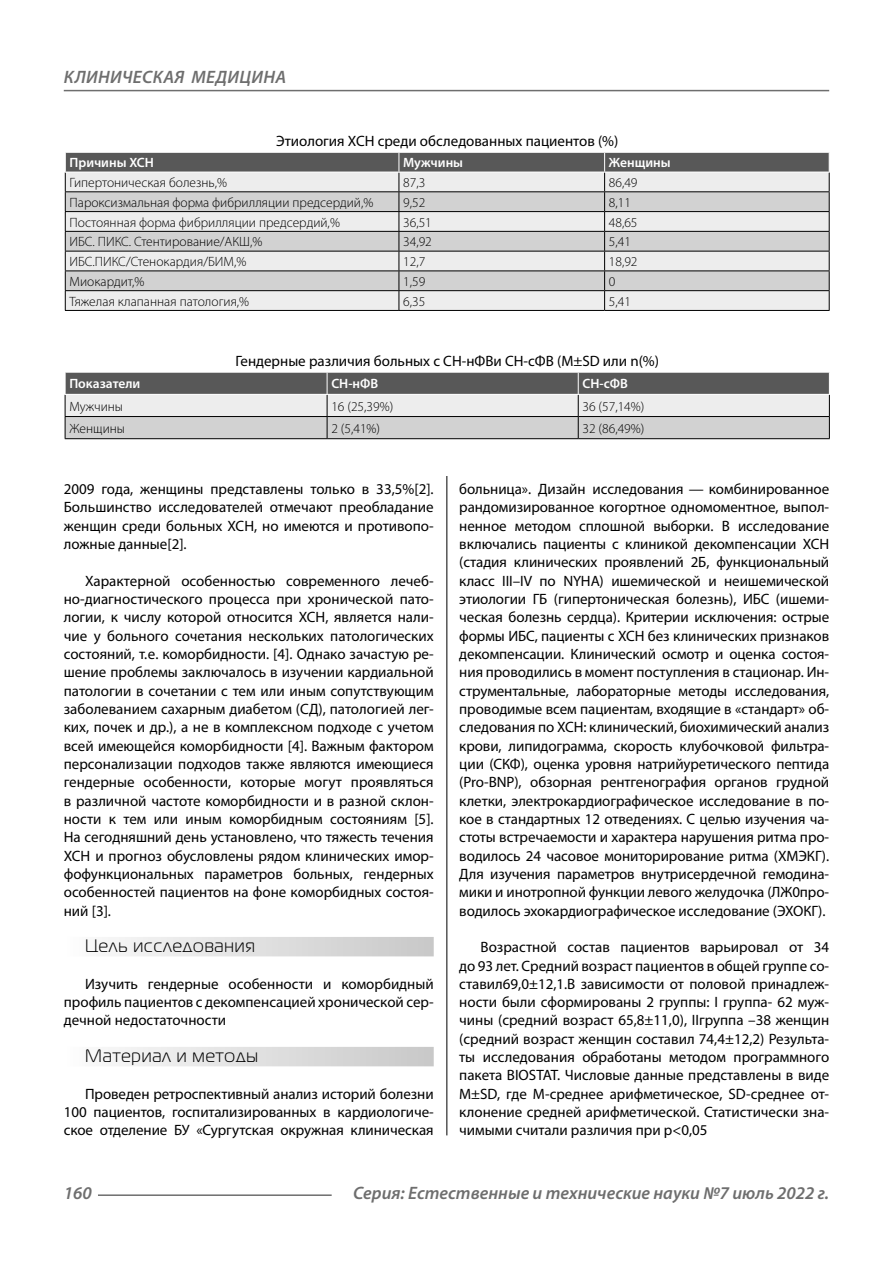
<style>
.page{position:relative;width:893px;height:1263px;background:#fff}
.page>*{position:absolute;margin:0;border:0;box-sizing:border-box;transform-origin:0 0}
.t1{font:italic 600 18px "Myriad Pro";color:#6e6e6e}
.Subheader{font:18px "Magistral C";letter-spacing:.05em;color:#000}
.Normal{font:15px/18.3px "Myriad Pro";color:#000;text-align:justify}
.Bukvica{font:15px/18.3px "Myriad Pro";color:#000;text-align:justify}
.podpis{font:15px "Myriad Pro";color:#000}
.Tab_content{font:300 13.5px "Myriad Pro";color:#000}
.Tab_header{font:600 13.5px "Myriad Pro";color:#fff}
</style>
<div class="page">
<hr style="left:446px;top:128px;width:1px;height:1007px;background:#000">
<div style="left:64px;top:937px;width:370px;height:19px;background:linear-gradient(to right,#fcfcfc,#c8c8c8)"></div>
<div style="left:64px;top:1047px;width:370px;height:19px;background:linear-gradient(to right,#fcfcfc,#c8c8c8)"></div>
<div style="left:65px;top:128px;width:765px;height:348px;background:#fff"></div>
<hr style="left:65px;top:310px;width:334px;height:1px;background:#000">
<hr style="left:399px;top:310px;width:206px;height:1px;background:#000">
<hr style="left:605px;top:310px;width:225px;height:1px;background:#000">
<svg style="left:65px;top:152px;width:765px;height:158px;background:#c5c5c5"></svg>
<hr style="left:65px;top:172px;width:334px;height:1px;background:#fff">
<hr style="left:399px;top:172px;width:206px;height:1px;background:#fff">
<hr style="left:605px;top:172px;width:225px;height:1px;background:#fff">
<svg style="left:65px;top:372px;width:765px;height:67px;background:#adadad"></svg>
<hr style="left:65px;top:394px;width:262px;height:1px;background:#fff">
<hr style="left:327px;top:394px;width:251px;height:1px;background:#fff">
<hr style="left:578px;top:394px;width:252px;height:1px;background:#fff">
<hr style="left:98px;top:1194px;width:234px;height:2px;background:#6e6e6e">
<hr style="left:64px;top:90px;width:765px;height:1px;background:#6e6e6e">
<p class="t1" style="left:64px;top:66px;width:24px">Клини</p>
<p class="t1" style="left:122px;top:66px;width:23px">ческая</p>
<p class="t1" style="left:191px;top:66px;width:13px">медицина</p>
<p class="podpis" style="left:276px;top:132px;width:344px">Этиология ХСН среди обследованных пациентов (%)</p>
<p class="Tab_header" style="left:70px;top:154px;width:86px">Причины ХСН</p>
<p class="Tab_header" style="left:403px;top:154px;width:61px">Мужчины</p>
<p class="Tab_header" style="left:609px;top:154px;width:63px">Женщины</p>
<p class="Tab_content" style="left:70px;top:174px;width:159px">Гипертоническая болезнь,%</p>
<p class="Tab_content" style="left:403px;top:174px;width:24px">87,3</p>
<p class="Tab_content" style="left:609px;top:174px;width:30px">86,49</p>
<p class="Tab_content" style="left:70px;top:194px;width:305px">Пароксизмальная форма фибрилляции предсердий,%</p>
<p class="Tab_content" style="left:403px;top:194px;width:24px">9,52</p>
<p class="Tab_content" style="left:609px;top:194px;width:24px">8,11</p>
<p class="Tab_content" style="left:70px;top:214px;width:272px">Постоянная форма фибрилляции предсердий,%</p>
<p class="Tab_content" style="left:403px;top:214px;width:30px">36,51</p>
<p class="Tab_content" style="left:609px;top:214px;width:30px">48,65</p>
<p class="Tab_content" style="left:70px;top:234px;width:194px">ИБС. ПИКС. Стентирование/АКШ,%</p>
<p class="Tab_content" style="left:403px;top:234px;width:30px">34,92</p>
<p class="Tab_content" style="left:609px;top:234px;width:24px">5,41</p>
<p class="Tab_content" style="left:70px;top:253px;width:178px">ИБС.ПИКС/Стенокардия/БИМ,%</p>
<p class="Tab_content" style="left:403px;top:253px;width:24px">12,7</p>
<p class="Tab_content" style="left:609px;top:253px;width:30px">18,92</p>
<p class="Tab_content" style="left:70px;top:273px;width:76px">Миокардит,%</p>
<p class="Tab_content" style="left:403px;top:273px;width:24px">1,59</p>
<p class="Tab_content" style="left:609px;top:273px;width:8px">0</p>
<p class="Tab_content" style="left:70px;top:293px;width:181px">Тяжелая клапанная патология,%</p>
<p class="Tab_content" style="left:403px;top:293px;width:24px">6,35</p>
<p class="Tab_content" style="left:609px;top:293px;width:24px">5,41</p>
<p class="podpis" style="left:235px;top:351px;width:425px">Гендерные различия больных с СН-нФВи СН-сФВ (М±SD или n(%)</p>
<p class="Tab_header" style="left:69px;top:375px;width:73px">Показатели</p>
<p class="Tab_header" style="left:331px;top:375px;width:48px">СН-нФВ</p>
<p class="Tab_header" style="left:582px;top:375px;width:47px">СН-сФВ</p>
<p class="Tab_content" style="left:69px;top:398px;width:55px">Мужчины</p>
<p class="Tab_content" style="left:331px;top:398px;width:63px">16 (25,39%)</p>
<p class="Tab_content" style="left:582px;top:398px;width:63px">36 (57,14%)</p>
<p class="Tab_content" style="left:69px;top:420px;width:57px">Женщины</p>
<p class="Tab_content" style="left:331px;top:420px;width:50px">2 (5,41%)</p>
<p class="Tab_content" style="left:582px;top:420px;width:63px">32 (86,49%)</p>
<p class="Bukvica" style="left:64px;top:480px;width:371px">2009 года, женщины представлены только в 33,5%[2].<br>Большинство исследователей отмечают преобладание женщин среди больных ХСН, но имеются и противопо&shy;ложные данные[2].</p>
<p class="Normal" style="left:64px;top:571px;width:371px;text-indent:21px">Характерной особенностью современного лечеб&shy;но-диагностического процесса при хронической пато&shy;логии, к числу которой относится ХСН, является нали&shy;чие у больного сочетания нескольких патологических состояний, т.е. коморбидности. [4]. Однако зачастую ре&shy;шение проблемы заключалось в изучении кардиальной патологии в сочетании с тем или иным сопутствующим заболеванием сахарным диабетом (СД), патологией лег&shy;ких, почек и др.), а не в комплексном подходе с учетом всей имеющейся коморбидности [4]. Важным фактором персонализации подходов также являются имеющиеся гендерные особенности, которые могут проявляться в различной частоте коморбидности и в разной склон&shy;ности к тем или иным коморбидным состояниям [5].<br>На сегодняшний день установлено, что тяжесть течения ХСН и прогноз обусловлены рядом клинических имор&shy;фофункциональных параметров больных, гендерных особенностей пациентов на фоне коморбидных состоя&shy;ний [3].</p>
<p class="Subheader" style="left:85px;top:936px;width:171px">Цель исследования</p>
<p class="Normal" style="left:64px;top:974px;width:371px;text-indent:21px">Изучить гендерные особенности и коморбидный профиль пациентов с декомпенсацией хронической сер&shy;дечной недостаточности</p>
<p class="Subheader" style="left:85px;top:1046px;width:174px">Материал и методы</p>
<p class="Normal" style="left:64px;top:1084px;width:371px;text-indent:21px">Проведен ретроспективный анализ историй болезни 100 пациентов, госпитализированных в кардиологиче&shy;ское отделение БУ «Сургутская окружная клиническая</p>
<p class="Normal" style="left:459px;top:480px;width:371px">больница». Дизайн исследования — комбинированное рандомизированное когортное одномоментное, выпол&shy;ненное методом сплошной выборки. В исследование включались пациенты с клиникой декомпенсации ХСН (стадия клинических проявлений 2Б, функциональный класс III–IV по NYHA) ишемической и неишемической этиологии ГБ (гипертоническая болезнь), ИБС (ишеми&shy;ческая болезнь сердца). Критерии исключения: острые формы ИБС, пациенты с ХСН без клинических признаков декомпенсации. Клинический осмотр и оценка состоя&shy;ния проводились в момент поступления в стационар. Ин&shy;струментальные, лабораторные методы исследования, проводимые всем пациентам, входящие в «стандарт» об&shy;следования по ХСН: клинический, биохимический анализ крови, липидограмма, скорость клубочковой фильтра&shy;ции (СКФ), оценка уровня натрийуретического пептида (Pro-BNP), обзорная рентгенография органов грудной клетки, электрокардиографическое исследование в по&shy;кое в стандартных 12 отведениях. С целью изучения ча&shy;стоты встречаемости и характера нарушения ритма про&shy;водилось 24 часовое мониторирование ритма (ХМЭКГ).<br>Для изучения параметров внутрисердечной гемодина&shy;мики и инотропной функции левого желудочка (ЛЖ0про&shy;водилось эхокардиографическое исследование (ЭХОКГ).</p>
<p class="Normal" style="left:459px;top:938px;width:371px;text-indent:21px">Возрастной состав пациентов варьировал от 34 до 93 лет. Средний возраст пациентов в общей группе со&shy;ставил69,0±12,1.В зависимости от половой принадлеж&shy;ности были сформированы 2 группы: I группа- 62 муж&shy;чины (средний возраст 65,8±11,0), IIгруппа –38 женщин (средний возраст женщин составил 74,4±12,2) Результа&shy;ты исследования обработаны методом программного пакета BIOSTAT. Числовые данные представлены в виде M±SD, где M-среднее арифметическое, SD-среднее от&shy;клонение средней арифметической. Статистически зна&shy;чимыми считали различия при р&lt;0,05</p>
<p class="t1" style="left:64px;top:1182px;width:30px">160</p>
<p class="t1" style="left:353px;top:1182px;width:478px">Серия: Естественные и технические науки №7 июль 2022 г.</p>
</div>
